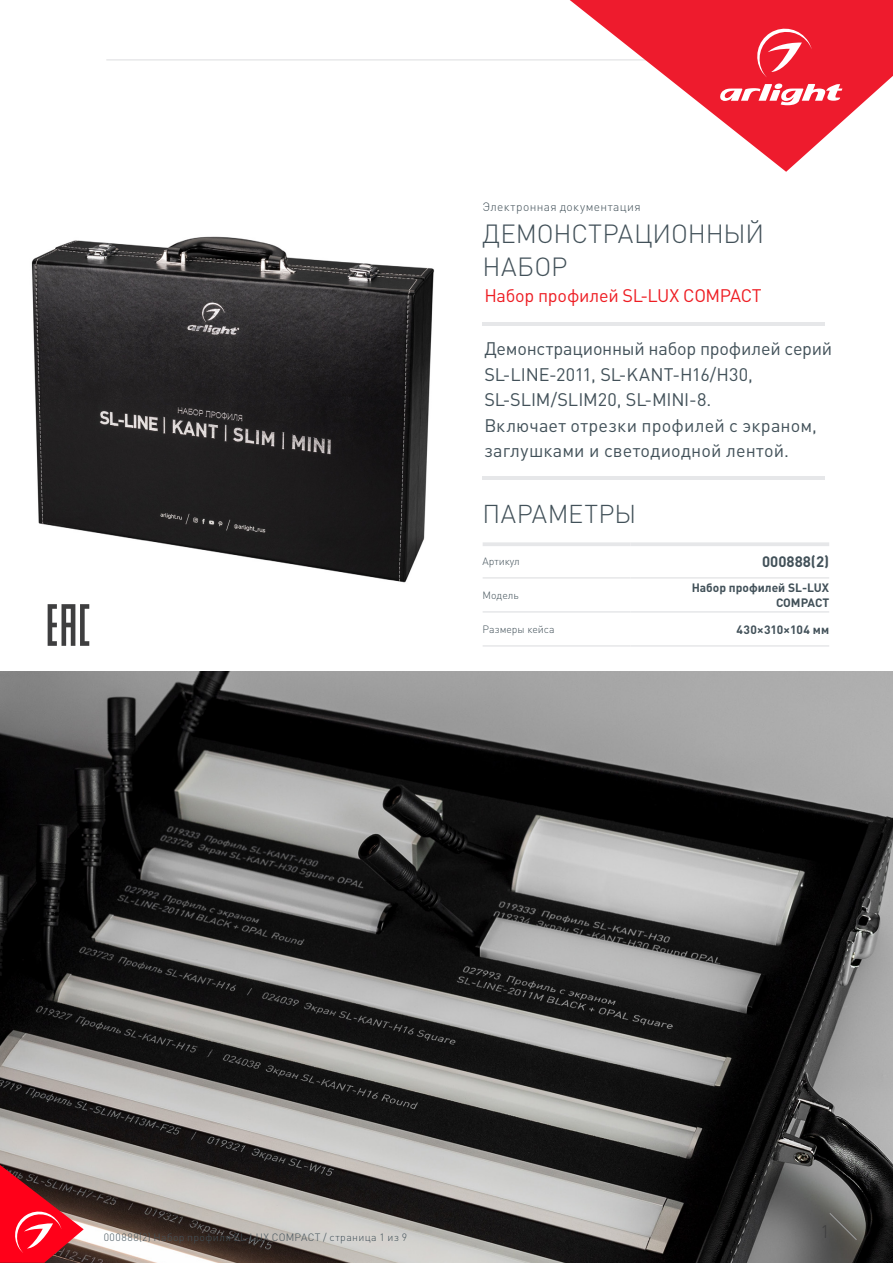
<style>
.page{position:relative;width:893px;height:1263px;background:#fff}
.page>*{position:absolute;margin:0;border:0;box-sizing:border-box;transform-origin:0 0}
.t1{font:300 25.95px "DIN Pro";letter-spacing:-.005em;color:#425159}
.t2{font:300 25.5px "DIN Pro";letter-spacing:.015em;color:#425159}
.t3{font:18px/25.5px "DIN Pro";letter-spacing:.005em;color:#425159}
.t4{font:18px "DIN Pro";letter-spacing:-.015em;color:#ee1d23}
.t5{font:700 15px "DIN Pro";color:#425159}
.t6{font:700 12px/14.4px "DIN Pro";color:#425159;text-align:right}
.t7{font:300 12px "DIN Pro";letter-spacing:.03em;color:#425159}
.t8{font:700 12px "DIN Pro";letter-spacing:.02em;color:#425159}
.t9{font:300 10.5px "DIN Pro";letter-spacing:.025em;color:#425159}
.t10{font:300 10.5px "DIN Pro";color:#425159}
</style>
<div class="page">
<hr style="left:106px;top:60px;width:596px;height:1px;background:#dcdddf">
<hr style="left:483px;top:322px;width:342px;height:3px;background:#e6e7e9">
<hr style="left:483px;top:477px;width:342px;height:3px;background:#e6e7e9">
<hr style="left:483px;top:542px;width:148px;height:4px;background:#e6e7e9">
<hr style="left:631px;top:542px;width:198px;height:4px;background:#e6e7e9">
<hr style="left:483px;top:577px;width:148px;height:2px;background:#e6e7e9">
<hr style="left:631px;top:577px;width:198px;height:2px;background:#e6e7e9">
<hr style="left:483px;top:611px;width:148px;height:2px;background:#e6e7e9">
<hr style="left:631px;top:611px;width:198px;height:2px;background:#e6e7e9">
<hr style="left:483px;top:645px;width:148px;height:2px;background:#e6e7e9">
<hr style="left:631px;top:645px;width:198px;height:2px;background:#e6e7e9">
<svg style="left:570px;top:0;width:323px;height:172px;fill:#ee1b2d"></svg>
<svg style="left:718px;top:84px;width:124px;height:23px"></svg>
<svg style="left:753px;top:25px;width:59px;height:52px;background:#f04150"></svg>
<img style="left:31px;top:236px;width:404px;height:410px">
<img style="left:0;top:671px;width:893px;height:592px">
<svg style="left:829px;top:1212px;width:28px;height:28px"></svg>
<svg style="left:0;top:1165px;width:84px;height:98px;background:#c0303b"></svg>
<svg style="left:48px;top:604px;width:41px;height:42px"></svg>
<p class="t7" style="left:483px;top:199px;width:160px">Электронная документация</p>
<p class="t1" style="left:483px;top:216px;width:283px">ДЕМОНСТРАЦИОННЫЙ</p>
<p class="t1" style="left:483px;top:249px;width:86px">НАБОР</p>
<p class="t4" style="left:484px;top:283px;width:279px">Набор профилей SL-LUX COMPACT</p>
<p class="t3" style="left:484px;top:335px;width:349px">Демонстрационный набор профилей серий<br>SL-LINE-2011, SL-KANT-H16/H30,<br>SL-SLIM/SLIM20, SL-MINI-8.</p>
<p class="t3" style="left:484px;top:411px;width:334px">Включает отрезки профилей с экраном, заглушками и светодиодной лентой.</p>
<p class="t2" style="left:483px;top:496px;width:155px">ПАРАМЕТРЫ</p>
<p class="t10" style="left:483px;top:554px;width:39px">Артикул</p>
<p class="t5" style="left:762px;top:551px;width:69px">000888(2)</p>
<p class="t9" style="left:483px;top:588px;width:38px">Модель</p>
<p class="t6" style="left:692px;top:580px;width:139px">Набор профилей SL-LUX<br>COMPACT</p>
<p class="t10" style="left:483px;top:622px;width:73px">Размеры кейса</p>
<p class="t8" style="left:736px;top:621px;width:94px">430×310×104 мм</p>
<p class="t9" style="left:104px;top:1230px;width:305px">000888(2) Набор профиля SL-LUX COMPACT / страница 1 из 9</p>
</div>
